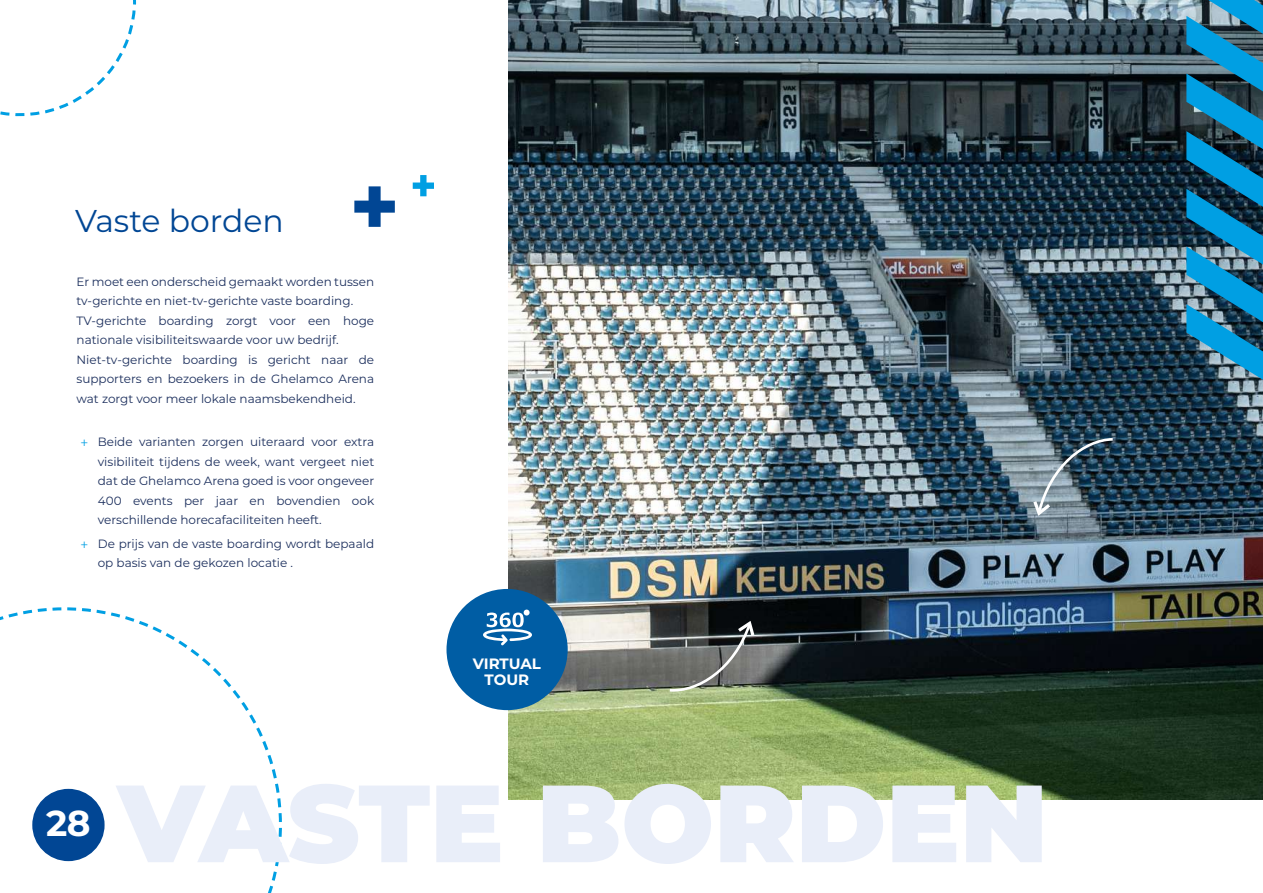
<style>
.page{position:relative;width:1263px;height:893px;background:#fff}
.page>*{position:absolute;margin:0;border:0;box-sizing:border-box;transform-origin:0 0}
.t1{font:900 109.5px "Montserrat";color:#e9eef9}
.t2{font:700 36px "Montserrat";color:#fff}
.t3{font:31.5px "Montserrat";color:#014694}
.t4{font:700 15px/16px "Montserrat";letter-spacing:-.01em;color:#fff;text-align:center}
.t5{font:12px/19.5px "Montserrat";color:#1c2f5d}
.s1{font-family:"Myriad Pro";color:#009fe3}
</style>
<div class="page">
<svg style="left:0;top:607px;width:282px;height:286px"></svg>
<svg style="left:0;top:665px;width:224px;height:228px"></svg>
<img style="left:509px;top:0;width:754px;height:799px">
<svg style="left:354px;top:186px;width:41px;height:41px"></svg>
<svg style="left:413px;top:175px;width:21px;height:21px"></svg>
<div style="left:32px;top:789px;width:73px;height:72px;background:#014694;border-radius:50%"></div>
<svg style="left:0;top:0;width:137px;height:117px"></svg>
<svg style="left:670px;top:621px;width:84px;height:72px;background:#696c67"></svg>
<svg style="left:1033px;top:438px;width:80px;height:78px;background:#5c727f"></svg>
<div style="left:446px;top:589px;width:122px;height:121px;background:#005da4;border-radius:50%"></div>
<svg style="left:483px;top:610px;width:49px;height:35px"></svg>
<svg style="left:1186px;top:0;width:77px;height:380px;background:#1f7297"></svg>
<h3 class="t3" style="left:75px;top:199px;width:210px">Vaste borden</h3>
<p class="t5" style="left:77px;top:271px;width:299px">Er moet een onderscheid gemaakt worden tussen tv-gerichte en niet-tv-gerichte vaste boarding.<br>TV-gerichte boarding zorgt voor een hoge nationale visibiliteitswaarde voor uw bedrijf.<br>Niet-tv-gerichte boarding is gericht naar de supporters en bezoekers in de Ghelamco Arena wat zorgt voor meer lokale naamsbekendheid.</p>
<p class="t5" style="left:98px;top:432px;width:278px;text-align:justify;text-indent:-17px"><span class="s1">+</span> Beide varianten zorgen uiteraard voor extra visibiliteit tijdens de week, want vergeet niet dat de Ghelamco Arena goed is voor ongeveer 400 events per jaar en bovendien ook verschillende horecafaciliteiten heeft.</p>
<p class="t5" style="left:98px;top:533px;width:278px;text-indent:-17px"><span class="s1">+</span> De prijs van de vaste boarding wordt bepaald op basis van de gekozen locatie .</p>
<p class="t4" style="left:473px;top:654px;width:69px">VIRTUAL<br>TOUR</p>
<h2 class="t2" style="left:46px;top:798px;width:46px">28</h2>
<h1 class="t1" style="left:118px;top:741px;width:932px">VASTE BORDEN</h1>
</div>
